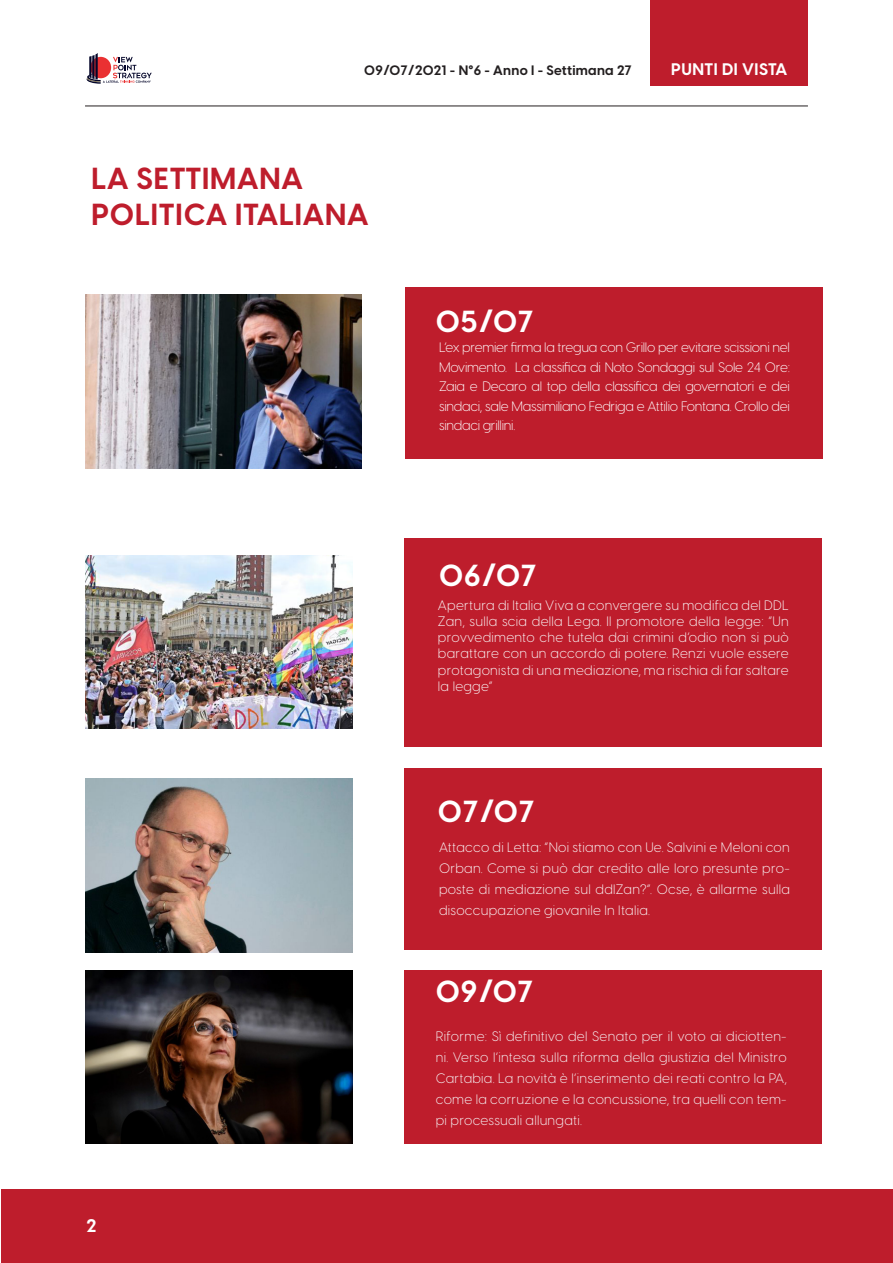
<style>
.page{position:relative;width:893px;height:1263px;background:#fff}
.page>*{position:absolute;margin:0;border:0;box-sizing:border-box;transform-origin:0 0}
.titolo{font:700 30px "Visby CF";letter-spacing:.03em;color:#be1d2c}
.titolo-2{font:700 30px "Visby CF";letter-spacing:.03em;color:#fff}
.t1{font:700 18px "Visby CF";color:#fff}
.t2{font:700 16.5px "Visby CF";letter-spacing:.03em;color:#fff}
.testo{font:300 13.5px/16.2px "Visby CF";letter-spacing:.02em;color:#fafafa;text-align:justify}
.testo-2{font:300 13.5px/19.5px "Visby CF";letter-spacing:-.02em;color:#fff;text-align:justify}
.testo-3{font:300 13.5px/21px "Visby CF";letter-spacing:.02em;color:#f7f7f8;text-align:justify}
.t3{font:700 13.5px "Visby CF";letter-spacing:.02em;color:#231f20}
</style>
<div class="page">
<div style="left:651px;top:0;width:157px;height:85px;background:#be1d2c"></div>
<div style="left:1px;top:1189px;width:892px;height:74px;background:#be1d2c"></div>
<svg style="left:87px;top:53px;width:65px;height:31px"></svg>
<hr style="left:85px;top:106px;width:723px;height:1px;background:#231f20">
<div style="left:405px;top:287px;width:418px;height:171px;background:#be1d2c"></div>
<div style="left:405px;top:768px;width:417px;height:182px;background:#be1d2c"></div>
<div style="left:405px;top:539px;width:417px;height:208px;background:#be1d2c"></div>
<div style="left:405px;top:970px;width:417px;height:174px;background:#be1d2c"></div>
<img style="left:86px;top:556px;width:267px;height:172px">
<img style="left:86px;top:779px;width:267px;height:173px">
<img style="left:86px;top:970px;width:267px;height:173px">
<img style="left:86px;top:295px;width:275px;height:174px">
<p class="t3" style="left:364px;top:62px;width:269px">09/07/2021 - N°6 - Anno I - Settimana 27</p>
<p class="t2" style="left:671px;top:58px;width:118px">PUNTI DI VISTA</p>
<p class="titolo" style="left:91px;top:159px;width:213px">LA SETTIMANA</p>
<p class="titolo" style="left:91px;top:195px;width:279px">POLITICA ITALIANA</p>
<h2 class="t1" style="left:87px;top:1214px;width:11px">2</h2>
<p class="titolo-2" style="left:436px;top:302px;width:99px">05/07</p>
<p class="testo-2" style="left:439px;top:338px;width:352px">L’ex premier firma la tregua con Grillo per evitare scissioni nel Movimento. La classifica di Noto Sondaggi sul Sole 24 Ore:<br>Zaia e Decaro al top della classifica dei governatori e dei sindaci, sale Massimiliano Fedriga e Attilio Fontana. Crollo dei sindaci grillini.</p>
<p class="titolo-2" style="left:439px;top:556px;width:99px">06/07</p>
<p class="testo" style="left:438px;top:597px;width:352px">Apertura di Italia Viva a convergere su modifica del DDL Zan, sulla scia della Lega. Il promotore della legge: “Un provvedimento che tutela dai crimini d’odio non si può barattare con un accordo di potere. Renzi vuole essere protagonista di una mediazione, ma rischia di far saltare la legge”</p>
<p class="titolo-2" style="left:438px;top:792px;width:98px">07/07</p>
<p class="testo" style="left:439px;top:837px;width:352px;line-height:21px">Attacco di Letta: “Noi stiamo con Ue. Salvini e Meloni con Orban. Come si può dar credito alle loro presunte pro&shy;poste di mediazione sul ddlZan?”. Ocse, è allarme sulla disoccupazione giovanile In Italia.</p>
<p class="titolo-2" style="left:436px;top:972px;width:99px">09/07</p>
<p class="testo-3" style="left:436px;top:1026px;width:352px">Riforme: Sì definitivo del Senato per il voto ai diciotten&shy;ni. Verso l’intesa sulla riforma della giustizia del Ministro Cartabia. La novità è l’inserimento dei reati contro la PA, come la corruzione e la concussione, tra quelli con tem&shy;pi processuali allungati.</p>
</div>
